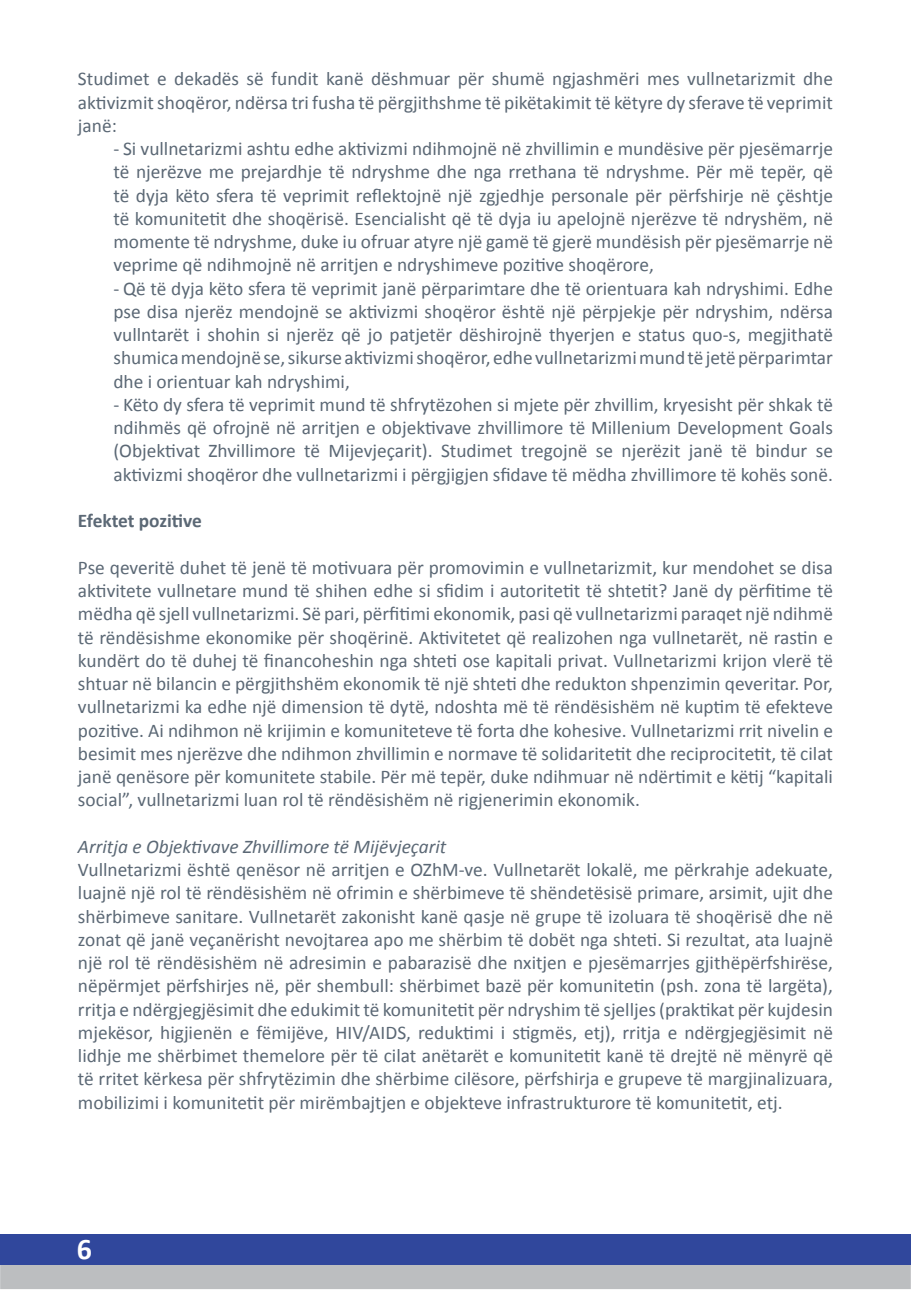
<style>
.page{position:relative;width:911px;height:1290px;background:#fff}
.page>*{position:absolute;margin:0;border:0;box-sizing:border-box;transform-origin:0 0}
.t1{font:700 30px "Calibri";color:#fff}
.t2{font:19.38px/23.2px "Calibri";color:#5b6875;text-align:justify}
.t3{font:italic 19.38px "Calibri";color:#5b6875}
.t4{font:700 19.38px "Calibri";letter-spacing:-.005em;color:#5b6875}
</style>
<div class="page">
<div style="left:0;top:1264px;width:910px;height:25px;background:#bcbec0"></div>
<div style="left:0;top:1234px;width:910px;height:30px;background:#30479c"></div>
<p class="t2" style="left:78px;top:67px;width:756px">Studimet e dekadës së fundit kanë dëshmuar për shumë ngjashmëri mes vullnetarizmit dhe aktivizmit shoqëror, ndërsa tri fusha të përgjithshme të pikëtakimit të këtyre dy sferave të veprimit janë:</p>
<p class="t2" style="left:113px;top:137px;width:721px">- Si vullnetarizmi ashtu edhe aktivizmi ndihmojnë në zhvillimin e mundësive për pjesëmarrje të njerëzve me prejardhje të ndryshme dhe nga rrethana të ndryshme. Për më tepër, që të dyja këto sfera të veprimit reflektojnë një zgjedhje personale për përfshirje në çështje të komunitetit dhe shoqërisë. Esencialisht që të dyja iu apelojnë njerëzve të ndryshëm, në momente të ndryshme, duke iu ofruar atyre një gamë të gjerë mundësish për pjesëmarrje në veprime që ndihmojnë në arritjen e ndryshimeve pozitive shoqërore,</p>
<p class="t2" style="left:113px;top:277px;width:721px">- Që të dyja këto sfera të veprimit janë përparimtare dhe të orientuara kah ndryshimi. Edhe pse disa njerëz mendojnë se aktivizmi shoqëror është një përpjekje për ndryshim, ndërsa vullntarët i shohin si njerëz që jo patjetër dëshirojnë thyerjen e status quo-s, megjithatë shumica mendojnë se, sikurse aktivizmi shoqëror, edhe vullnetarizmi mund të jetë përparimtar dhe i orientuar kah ndryshimi,</p>
<p class="t2" style="left:113px;top:393px;width:721px">- Këto dy sfera të veprimit mund të shfrytëzohen si mjete për zhvillim, kryesisht për shkak të ndihmës që ofrojnë në arritjen e objektivave zhvillimore të Millenium Development Goals (Objektivat Zhvillimore të Mijevjeçarit). Studimet tregojnë se njerëzit janë të bindur se aktivizmi shoqëror dhe vullnetarizmi i përgjigjen sfidave të mëdha zhvillimore të kohës sonë.</p>
<p class="t4" style="left:78px;top:508px;width:126px">Efektet pozitive</p>
<p class="t2" style="left:78px;top:556px;width:756px">Pse qeveritë duhet të jenë të motivuara për promovimin e vullnetarizmit, kur mendohet se disa aktivitete vullnetare mund të shihen edhe si sfidim i autoritetit të shtetit? Janë dy përfitime të mëdha që sjell vullnetarizmi. Së pari, përfitimi ekonomik, pasi që vullnetarizmi paraqet një ndihmë të rëndësishme ekonomike për shoqërinë. Aktivitetet që realizohen nga vullnetarët, në rastin e kundërt do të duhej të financoheshin nga shteti ose kapitali privat. Vullnetarizmi krijon vlerë të shtuar në bilancin e përgjithshëm ekonomik të një shteti dhe redukton shpenzimin qeveritar. Por, vullnetarizmi ka edhe një dimension të dytë, ndoshta më të rëndësishëm në kuptim të efekteve pozitive. Ai ndihmon në krijimin e komuniteteve të forta dhe kohesive. Vullnetarizmi rrit nivelin e besimit mes njerëzve dhe ndihmon zhvillimin e normave të solidaritetit dhe reciprocitetit, të cilat janë qenësore për komunitete stabile. Për më tepër, duke ndihmuar në ndërtimit e këtij “kapitali social”, vullnetarizmi luan rol të rëndësishëm në rigjenerimin ekonomik.</p>
<p class="t3" style="left:78px;top:833px;width:370px">Arritja e Objektivave Zhvillimore të Mijëvjeçarit</p>
<p class="t2" style="left:78px;top:858px;width:756px">Vullnetarizmi është qenësor në arritjen e OZhM-ve. Vullnetarët lokalë, me përkrahje adekuate, luajnë një rol të rëndësishëm në ofrimin e shërbimeve të shëndetësisë primare, arsimit, ujit dhe shërbimeve sanitare. Vullnetarët zakonisht kanë qasje në grupe të izoluara të shoqërisë dhe në zonat që janë veçanërisht nevojtarea apo me shërbim të dobët nga shteti. Si rezultat, ata luajnë një rol të rëndësishëm në adresimin e pabarazisë dhe nxitjen e pjesëmarrjes gjithëpërfshirëse, nëpërmjet përfshirjes në, për shembull: shërbimet bazë për komunitetin (psh. zona të largëta), rritja e ndërgjegjësimit dhe edukimit të komunitetit për ndryshim të sjelljes (praktikat për kujdesin mjekësor, higjienën e fëmijëve, HIV/AIDS, reduktimi i stigmës, etj), rritja e ndërgjegjësimit në lidhje me shërbimet themelore për të cilat anëtarët e komunitetit kanë të drejtë në mënyrë që të rritet kërkesa për shfrytëzimin dhe shërbime cilësore, përfshirja e grupeve të margjinalizuara, mobilizimi i komunitetit për mirëmbajtjen e objekteve infrastrukturore të komunitetit, etj.</p>
<h1 class="t1" style="left:77px;top:1230px;width:17px">6</h1>
</div>
